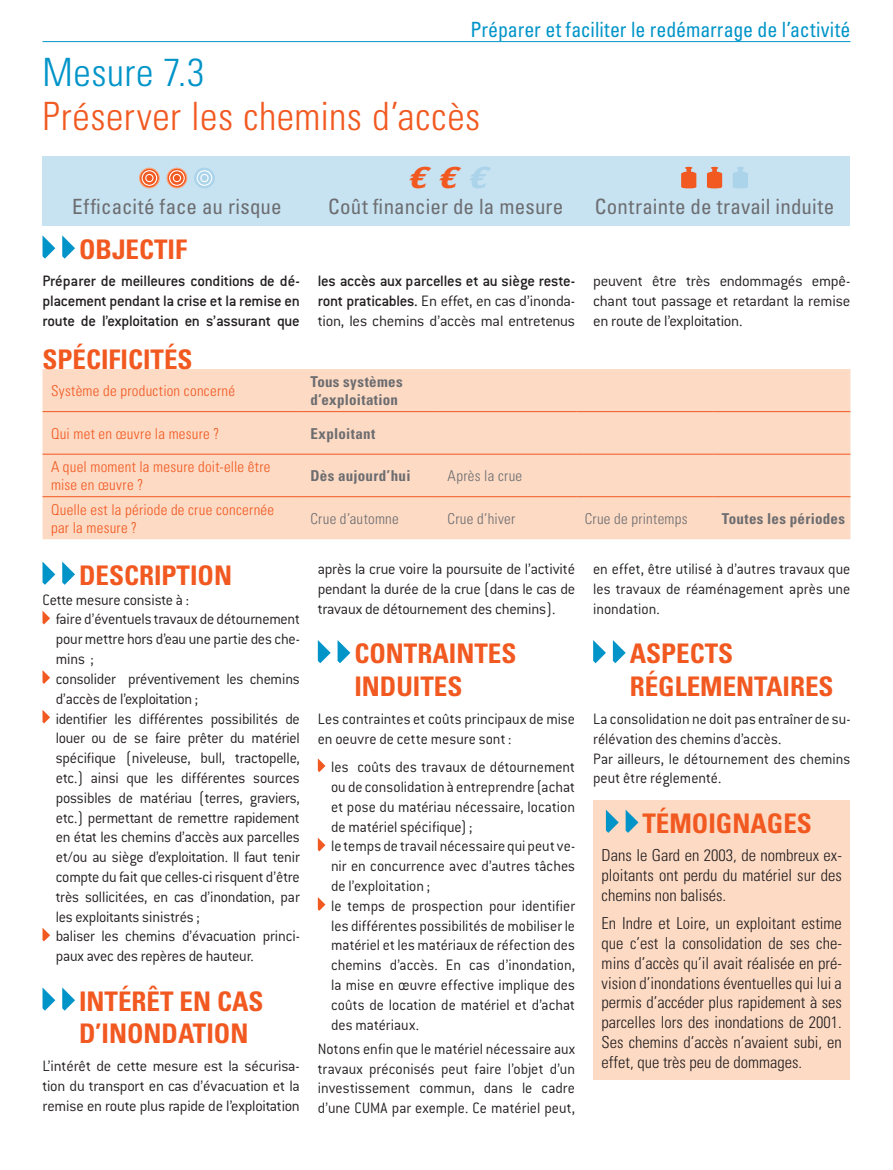
<style>
.page{position:relative;width:893px;height:1170px;background:#fff}
.page>*{position:absolute;margin:0;border:0;box-sizing:border-box;transform-origin:0 0}
.t1{font:300 condensed 39px "Univers";letter-spacing:.015em;color:#f15921}
.t2{font:300 condensed 39px "Univers";letter-spacing:.015em;color:#0094c8}
.t3{font:italic 700 condensed 30px "Helvetica Neue LT";color:#f15921;scale:1.35 1}
.t4{font:700 condensed 27px/32.4px "Univers";color:#f15921}
.t5{font:condensed 21px "Univers";letter-spacing:.01em;color:#6c6d70}
.t6{font:condensed 21px "Univers";color:#0094c8;scale:.95 1}
.t7{font:300 16.5px/19.8px "Conduit ITC";color:#231f20;text-align:justify;scale:.95 1}
.t8{font:300 16.5px/19.8px "Conduit ITC";color:#231f20;text-align:justify;scale:.96 1}
.t9{font:300 16.5px/19.8px "Conduit ITC";color:#231f20;text-align:justify}
.t10{font:300 condensed 16.5px/19.8px "Univers";color:#231f20;text-align:justify}
.t11{font:500 16.5px/19.8px "Conduit ITC";letter-spacing:-.015em;color:#231f20;text-align:justify}
.t12{font:300 condensed 15px/18px "Univers";letter-spacing:.015em;color:#f15921}
.t13{font:700 condensed 15px "Univers";letter-spacing:.02em;color:#6c6d70}
.t14{font:300 condensed 15px "Univers";letter-spacing:.02em;color:#6c6d70}
.s1{color:#abd4ea}
.s2{font-weight:500}
</style>
<div class="page">
<div style="left:593px;top:799px;width:257px;height:280px;background:#fddac4"></div>
<div style="left:43px;top:156px;width:807px;height:70px;background:#c7e2f1"></div>
<svg style="left:140px;top:168px;width:19px;height:20px"></svg>
<div style="left:139px;top:168px;width:21px;height:20px;border:1px solid #f8a87e;border-radius:50%"></div>
<div style="left:146px;top:174px;width:7px;height:8px;background:#f15921;border-radius:50%"></div>
<div style="left:145px;top:174px;width:9px;height:8px;border:1px solid #fff;border-radius:50%"></div>
<div style="left:142px;top:170px;width:15px;height:16px;border:1px solid #fff;border-radius:50%"></div>
<svg style="left:167px;top:168px;width:20px;height:20px"></svg>
<div style="left:167px;top:168px;width:20px;height:20px;border:1px solid #f8a87e;border-radius:50%"></div>
<div style="left:173px;top:174px;width:8px;height:8px;background:#f15921;border-radius:50%"></div>
<div style="left:173px;top:174px;width:8px;height:8px;border:1px solid #fff;border-radius:50%"></div>
<div style="left:169px;top:170px;width:16px;height:16px;border:1px solid #fff;border-radius:50%"></div>
<svg style="left:195px;top:168px;width:19px;height:20px"></svg>
<div style="left:194px;top:168px;width:21px;height:20px;border:1px solid #abd4ea;border-radius:50%"></div>
<div style="left:201px;top:174px;width:7px;height:8px;background:#abd4ea;border-radius:50%"></div>
<div style="left:200px;top:174px;width:9px;height:8px;border:1px solid #fff;border-radius:50%"></div>
<div style="left:197px;top:170px;width:15px;height:16px;border:1px solid #fff;border-radius:50%"></div>
<svg style="left:681px;top:167px;width:16px;height:21px"></svg>
<svg style="left:706px;top:167px;width:17px;height:21px"></svg>
<svg style="left:733px;top:167px;width:15px;height:21px"></svg>
<hr style="left:43px;top:41px;width:807px;height:1px;background:#0094c8">
<svg style="left:43px;top:562px;width:12px;height:22px"></svg>
<svg style="left:62px;top:561px;width:13px;height:23px"></svg>
<svg style="left:43px;top:611px;width:7px;height:13px"></svg>
<svg style="left:43px;top:670px;width:7px;height:13px"></svg>
<svg style="left:43px;top:710px;width:7px;height:13px"></svg>
<svg style="left:43px;top:928px;width:7px;height:13px"></svg>
<svg style="left:43px;top:988px;width:12px;height:22px"></svg>
<svg style="left:62px;top:987px;width:13px;height:23px"></svg>
<svg style="left:318px;top:640px;width:13px;height:23px"></svg>
<svg style="left:338px;top:640px;width:12px;height:23px"></svg>
<svg style="left:318px;top:758px;width:7px;height:14px"></svg>
<svg style="left:318px;top:838px;width:7px;height:13px"></svg>
<svg style="left:318px;top:897px;width:7px;height:13px"></svg>
<svg style="left:593px;top:640px;width:13px;height:23px"></svg>
<svg style="left:613px;top:640px;width:13px;height:23px"></svg>
<svg style="left:606px;top:810px;width:13px;height:22px"></svg>
<svg style="left:626px;top:810px;width:12px;height:22px"></svg>
<svg style="left:43px;top:236px;width:12px;height:22px"></svg>
<svg style="left:62px;top:235px;width:13px;height:23px"></svg>
<div style="left:43px;top:369px;width:807px;height:170px;background:#fddac4"></div>
<hr style="left:43px;top:411px;width:259px;height:1px;background:#f15921">
<hr style="left:43px;top:454px;width:259px;height:1px;background:#f15921">
<hr style="left:302px;top:411px;width:137px;height:1px;background:#f15921">
<hr style="left:439px;top:411px;width:137px;height:1px;background:#f15921">
<hr style="left:576px;top:411px;width:137px;height:1px;background:#f15921">
<hr style="left:302px;top:454px;width:137px;height:1px;background:#f15921">
<hr style="left:439px;top:454px;width:137px;height:1px;background:#f15921">
<hr style="left:576px;top:454px;width:137px;height:1px;background:#f15921">
<hr style="left:713px;top:411px;width:137px;height:1px;background:#f15921">
<hr style="left:713px;top:454px;width:137px;height:1px;background:#f15921">
<hr style="left:43px;top:496px;width:259px;height:1px;background:#f15921">
<hr style="left:302px;top:496px;width:137px;height:1px;background:#f15921">
<hr style="left:439px;top:496px;width:137px;height:1px;background:#f15921">
<hr style="left:576px;top:496px;width:137px;height:1px;background:#f15921">
<hr style="left:713px;top:496px;width:137px;height:1px;background:#f15921">
<p class="t6" style="left:470px;top:16px;width:402px">Préparer et faciliter le redémarrage de l’activité</p>
<p class="t2" style="left:43px;top:49px;width:164px">Mesure 7.3</p>
<p class="t1" style="left:43px;top:93px;width:439px">Préserver les chemins d’accès</p>
<p class="t5" style="left:72px;top:193px;width:211px">Efficacité face au risque</p>
<p class="t4" style="left:79px;top:233px;width:109px">OBJECTIF</p>
<p class="t3" style="left:406px;top:159px;width:60px">€ € <span class="s1">€</span></p>
<p class="t5" style="left:328px;top:193px;width:237px">Coût financier de la mesure</p>
<p class="t5" style="left:595px;top:193px;width:241px">Contrainte de travail induite</p>
<p class="t11" style="left:43px;top:271px;width:259px">Préparer de meilleures conditions de dé&shy;placement pendant la crise et la remise en route de l’exploitation en s’assurant que</p>
<p class="t9" style="left:318px;top:271px;width:259px"><span class="s2">les accès aux parcelles et au siège reste&shy;ront praticables.</span> En effet, en cas d’inonda&shy;tion, les chemins d’accès mal entretenus</p>
<p class="t9" style="left:593px;top:271px;width:259px">peuvent être très endommagés empê&shy;chant tout passage et retardant la remise en route de l’exploitation.</p>
<p class="t4" style="left:43px;top:343px;width:152px">SPÉCIFICITÉS</p>
<p class="t12" style="left:51px;top:382px;width:186px">Système de production concerné</p>
<p class="t13" style="left:310px;top:372px;width:94px">Tous systèmes</p>
<p class="t13" style="left:310px;top:390px;width:89px">d’exploitation</p>
<p class="t12" style="left:51px;top:424px;width:170px">Qui met en œuvre la mesure ?</p>
<p class="t13" style="left:310px;top:424px;width:67px">Exploitant</p>
<p class="t12" style="left:51px;top:458px;width:221px">A quel moment la mesure doit-elle être mise en œuvre ?</p>
<p class="t13" style="left:310px;top:467px;width:102px">Dès aujourd’hui</p>
<p class="t14" style="left:448px;top:467px;width:76px">Après la crue</p>
<p class="t12" style="left:51px;top:501px;width:225px">Quelle est la période de crue concernée par la mesure ?</p>
<p class="t14" style="left:310px;top:510px;width:90px">Crue d’automne</p>
<p class="t14" style="left:448px;top:510px;width:69px">Crue d’hiver</p>
<p class="t14" style="left:585px;top:510px;width:104px">Crue de printemps</p>
<p class="t13" style="left:722px;top:509px;width:125px">Toutes les périodes</p>
<p class="t4" style="left:79px;top:559px;width:155px">DESCRIPTION</p>
<p class="t8" style="left:43px;top:589px;width:154px">Cette mesure consiste à :</p>
<p class="t8" style="left:56px;top:609px;width:256px">faire d’éventuels travaux de détournement pour mettre hors d’eau une partie des che&shy;mins ;</p>
<p class="t8" style="left:56px;top:668px;width:256px">consolider préventivement les chemins d’accès de l’exploitation ;</p>
<p class="t8" style="left:56px;top:708px;width:256px">identifier les différentes possibilités de louer ou de se faire prêter du matériel spécifique (niveleuse, bull, tractopelle, etc.) ainsi que les différentes sources possibles de matériau (terres, graviers, etc.) permettant de remettre rapidement en état les chemins d’accès aux parcelles et/ou au siège d’exploitation. Il faut tenir compte du fait que celles-ci risquent d’être très sollicitées, en cas d’inondation, par les exploitants sinistrés ;</p>
<p class="t8" style="left:56px;top:926px;width:256px">baliser les chemins d’évacuation princi&shy;paux avec des repères de hauteur.</p>
<p class="t4" style="left:79px;top:984px;width:186px">INTÉRÊT EN CAS<br>D’INONDATION</p>
<p class="t9" style="left:43px;top:1056px;width:259px">L’intérêt de cette mesure est la sécurisa&shy;tion du transport en cas d’évacuation et la remise en route plus rapide de l’exploitation</p>
<p class="t9" style="left:318px;top:559px;width:259px">après la crue voire la poursuite de l’activité pendant la durée de la crue (dans le cas de travaux de détournement des chemins).</p>
<p class="t4" style="left:354px;top:637px;width:164px">CONTRAINTES<br>INDUITES</p>
<p class="t7" style="left:318px;top:709px;width:272px">Les contraintes et coûts principaux de mise en oeuvre de cette mesure sont :</p>
<p class="t7" style="left:331px;top:757px;width:258px">les coûts des travaux de détournement ou de consolidation à entreprendre (achat et pose du matériau nécessaire, location de matériel spécifique) ;</p>
<p class="t7" style="left:331px;top:836px;width:258px">le temps de travail nécessaire qui peut ve&shy;nir en concurrence avec d’autres tâches de l’exploitation ;</p>
<p class="t7" style="left:331px;top:895px;width:258px">le temps de prospection pour identifier les différentes possibilités de mobiliser le matériel et les matériaux de réfection des chemins d’accès. En cas d’inondation, la mise en œuvre effective implique des coûts de location de matériel et d’achat des matériaux.</p>
<p class="t7" style="left:318px;top:1038px;width:272px">Notons enfin que le matériel nécessaire aux travaux préconisés peut faire l’objet d’un investissement commun, dans le cadre d’une CUMA par exemple. Ce matériel peut,</p>
<p class="t7" style="left:593px;top:559px;width:272px">en effet, être utilisé à d’autres travaux que les travaux de réaménagement après une inondation.</p>
<p class="t4" style="left:630px;top:637px;width:205px">ASPECTS<br>RÉGLEMENTAIRES</p>
<p class="t7" style="left:593px;top:709px;width:272px">La consolidation ne doit pas entraîner de su&shy;rélévation des chemins d’accès.</p>
<p class="t7" style="left:593px;top:748px;width:272px">Par ailleurs, le détournement des chemins peut être réglementé.</p>
<p class="t4" style="left:642px;top:806px;width:171px">TÉMOIGNAGES</p>
<p class="t10" style="left:602px;top:845px;width:242px">Dans le Gard en 2003, de nombreux ex&shy;ploitants ont perdu du matériel sur des chemins non balisés.</p>
<p class="t10" style="left:602px;top:913px;width:242px">En Indre et Loire, un exploitant estime que c’est la consolidation de ses che&shy;mins d’accès qu’il avait réalisée en pré&shy;vision d’inondations éventuelles qui lui a permis d’accéder plus rapidement à ses parcelles lors des inondations de 2001.<br>Ses chemins d’accès n’avaient subi, en effet, que très peu de dommages.</p>
</div>
